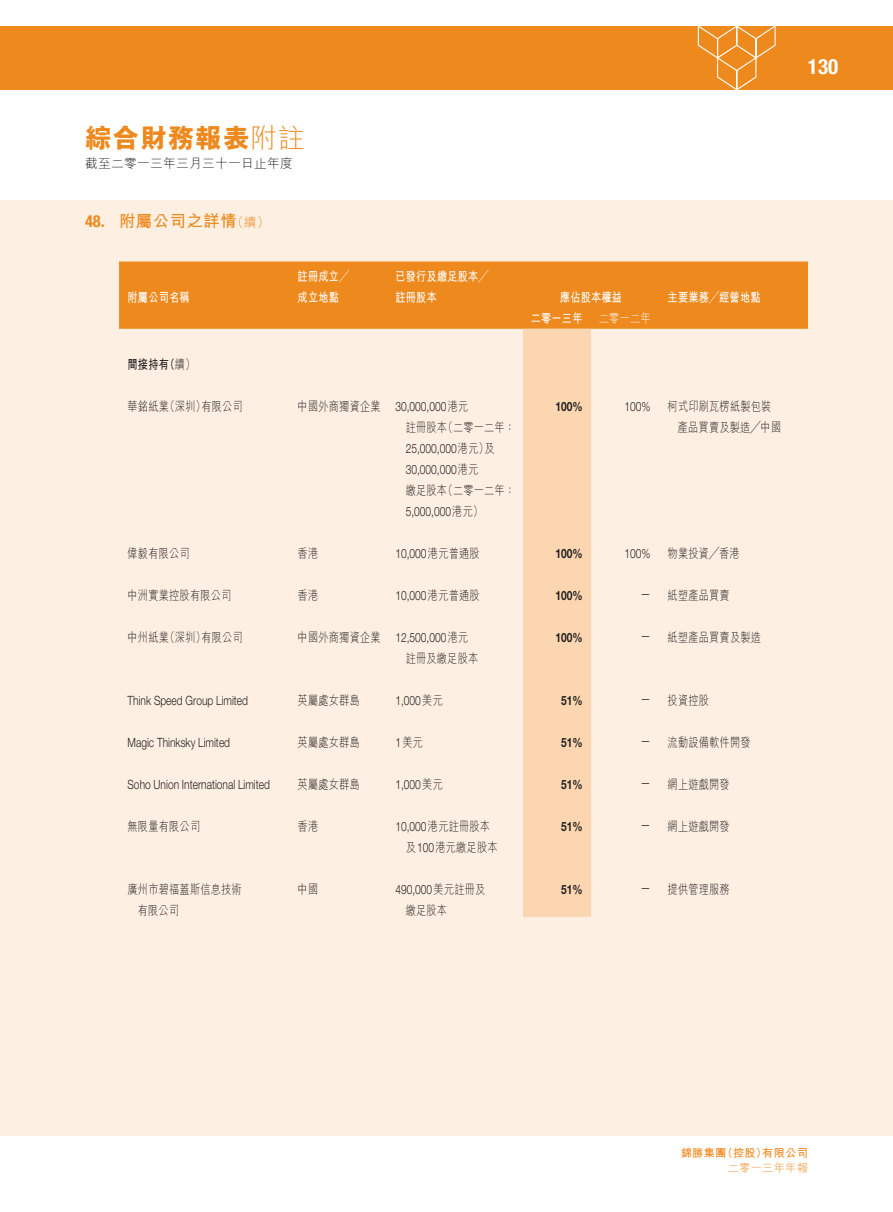
<style>
.page{position:relative;width:893px;height:1212px;background:#fff}
.page>*{position:absolute;margin:0;border:0;box-sizing:border-box;transform-origin:0 0}
.t1{font:800 27px "M Hei HK";letter-spacing:.02em;color:#ed891d}
.t2{font:700 condensed 21px "Helvetica Neue LT Std";color:#fff}
.t3{font:700 16.5px "M Hei HK";letter-spacing:.02em;color:#ed891d}
.t4{font:700 condensed 16.5px "Helvetica Neue LT Std";color:#ed891d}
.t5{font:300 12.75px/21px "M Hei HK";letter-spacing:.02em;color:#231f20;scale:.8 1}
.t6{font:300 12.75px/21px "Helvetica Neue LT Std";color:#231f20;scale:.8 1}
.t7{font:700 12.75px/21px "M Hei HK";letter-spacing:.02em;color:#fff;scale:.8 1}
.t8{font:700 12.75px "Helvetica Neue LT Std";color:#231f20;scale:.8 1}
.t9{font:300 12.75px "M Hei HK";letter-spacing:.02em;color:#231f20}
.t10{font:300 12.75px "M Hei HK";letter-spacing:.02em;color:#fff;scale:.8 1}
.t11{font:700 12.75px "M Hei HK";color:#231f20;scale:.8 1}
.t12{font:300 12.75px "M Hei HK";color:#ed891d}
.t13{font:700 11.25px "M Hei HK";letter-spacing:.02em;color:#ed891d}
.t14{font:300 11.25px "M Hei HK";letter-spacing:.02em;color:#ed891d}
.s1{font-weight:300}
.s2{font-weight:700}
.s3{font-family:"M Hei HK"}
.s4{font-family:"Helvetica Neue LT Std"}
</style>
<div class="page">
<div style="left:0;top:200px;width:893px;height:935px;background:#fdf0e2"></div>
<div style="left:0;top:26px;width:893px;height:64px;background:#ed891d"></div>
<svg style="left:697px;top:26px;width:79px;height:64px"></svg>
<div style="left:119px;top:261px;width:689px;height:68px;background:#ed891d"></div>
<div style="left:523px;top:329px;width:68px;height:588px;background:#fbd6b0"></div>
<h2 class="t2" style="left:808px;top:54px;width:32px">130</h2>
<h1 class="t1" style="left:85px;top:124px;width:221px">綜合財務報表<span class="s1">附註</span></h1>
<p class="t9" style="left:85px;top:157px;width:209px">截至二零一三年三月三十一日止年度</p>
<p class="t4" style="left:85px;top:211px;width:21px">48.</p>
<p class="t3" style="left:119px;top:209px;width:119px">附屬公司之詳情</p>
<p class="t12" style="left:231px;top:216px;width:40px">（續(</p>
<p class="t7" style="left:128px;top:286px;width:79px">附屬公司名稱</p>
<p class="t7" style="left:298px;top:265px;width:66px">註冊成立╱成立地點</p>
<p class="t7" style="left:395px;top:265px;width:118px">已發行及繳足股本╱</p>
<p class="t7" style="left:395px;top:286px;width:53px">註冊股本</p>
<p class="t7" style="left:560px;top:286px;width:79px">應佔股本權益</p>
<p class="t7" style="left:668px;top:286px;width:118px">主要業務╱經營地點</p>
<p class="t7" style="left:531px;top:307px;width:66px">二零一三年</p>
<p class="t10" style="left:599px;top:312px;width:66px">二零一二年</p>
<p class="t5" style="left:165px;top:354px;width:40px"><span class="s2">（</span>續(</p>
<p class="t11" style="left:128px;top:355px;width:53px">間接持有</p>
<p class="t5" style="left:165px;top:396px;width:53px">（深圳）</p>
<p class="t5" style="left:201px;top:396px;width:53px">有限公司</p>
<p class="t5" style="left:128px;top:396px;width:53px">華銘紙業</p>
<p class="t5" style="left:298px;top:396px;width:105px">中國外商獨資企業</p>
<p class="t6" style="left:395px;top:396px;width:93px">30,000,000 <span class="s3">港元</span></p>
<p class="t8" style="left:555px;top:399px;width:36px">100%</p>
<p class="t6" style="left:624px;top:396px;width:34px">100%</p>
<p class="t5" style="left:668px;top:396px;width:131px">柯式印刷瓦楞紙製包裝</p>
<p class="t5" style="left:443px;top:417px;width:92px">（二零一二年：</p>
<p class="t5" style="left:406px;top:417px;width:53px">註冊股本</p>
<p class="t6" style="left:406px;top:438px;width:113px">25,000,000<span class="s3">港元及）<br></span>30,000,000<span class="s3">港元</span></p>
<p class="t5" style="left:443px;top:480px;width:92px">（二零一二年：</p>
<p class="t5" style="left:406px;top:480px;width:53px">繳足股本</p>
<p class="t6" style="left:406px;top:501px;width:98px">5,000,000<span class="s3">港元(</span></p>
<p class="t5" style="left:678px;top:417px;width:131px">產品買賣及製造╱中國</p>
<p class="t5" style="left:128px;top:543px;width:79px">偉毅有限公司</p>
<p class="t5" style="left:298px;top:543px;width:27px">香港</p>
<p class="t6" style="left:395px;top:543px;width:107px">10,000 <span class="s3">港元普通股</span></p>
<p class="t8" style="left:555px;top:546px;width:36px">100%</p>
<p class="t6" style="left:624px;top:543px;width:34px">100%</p>
<p class="t5" style="left:668px;top:543px;width:92px">物業投資╱香港</p>
<p class="t5" style="left:128px;top:585px;width:131px">中洲實業控股有限公司</p>
<p class="t5" style="left:298px;top:585px;width:27px">香港</p>
<p class="t6" style="left:395px;top:585px;width:107px">10,000 <span class="s3">港元普通股</span></p>
<p class="t8" style="left:555px;top:588px;width:36px">100%</p>
<p class="t6" style="left:640px;top:583px;width:14px">—</p>
<p class="t5" style="left:668px;top:585px;width:79px">紙塑產品買賣</p>
<p class="t5" style="left:165px;top:627px;width:53px">（深圳）</p>
<p class="t5" style="left:128px;top:627px;width:53px">中州紙業</p>
<p class="t5" style="left:201px;top:627px;width:53px">有限公司</p>
<p class="t5" style="left:298px;top:627px;width:105px">中國外商獨資企業</p>
<p class="t6" style="left:395px;top:627px;width:93px">12,500,000 <span class="s3">港元</span></p>
<p class="t8" style="left:555px;top:630px;width:36px">100%</p>
<p class="t6" style="left:640px;top:625px;width:14px">—</p>
<p class="t5" style="left:668px;top:627px;width:118px">紙塑產品買賣及製造</p>
<p class="t5" style="left:406px;top:648px;width:92px">註冊及繳足股本</p>
<p class="t6" style="left:128px;top:690px;width:152px">Think Speed Group Limited</p>
<p class="t5" style="left:298px;top:690px;width:79px">英屬處女群島</p>
<p class="t6" style="left:395px;top:690px;width:61px">1,000 <span class="s3">美元</span></p>
<p class="t8" style="left:561px;top:693px;width:28px">51%</p>
<p class="t6" style="left:640px;top:688px;width:14px">—</p>
<p class="t5" style="left:668px;top:690px;width:53px">投資控股</p>
<p class="t6" style="left:128px;top:732px;width:130px">Magic Thinksky Limited</p>
<p class="t5" style="left:298px;top:732px;width:79px">英屬處女群島</p>
<p class="t5" style="left:395px;top:732px;width:36px"><span class="s4">1</span>美元</p>
<p class="t8" style="left:561px;top:735px;width:28px">51%</p>
<p class="t6" style="left:640px;top:730px;width:14px">—</p>
<p class="t5" style="left:668px;top:732px;width:105px">流動設備軟件開發</p>
<p class="t6" style="left:128px;top:774px;width:180px">Soho Union International Limited</p>
<p class="t5" style="left:298px;top:774px;width:79px">英屬處女群島</p>
<p class="t6" style="left:395px;top:774px;width:61px">1,000 <span class="s3">美元</span></p>
<p class="t8" style="left:561px;top:777px;width:28px">51%</p>
<p class="t6" style="left:640px;top:772px;width:14px">—</p>
<p class="t5" style="left:668px;top:774px;width:79px">網上遊戲開發</p>
<p class="t5" style="left:128px;top:816px;width:92px">無限量有限公司</p>
<p class="t5" style="left:298px;top:816px;width:27px">香港</p>
<p class="t6" style="left:395px;top:816px;width:120px">10,000<span class="s3">港元註冊股本</span></p>
<p class="t8" style="left:561px;top:819px;width:28px">51%</p>
<p class="t6" style="left:640px;top:814px;width:14px">—</p>
<p class="t5" style="left:668px;top:816px;width:79px">網上遊戲開發</p>
<p class="t5" style="left:406px;top:837px;width:116px">及<span class="s4">100</span>港元繳足股本</p>
<p class="t5" style="left:138px;top:879px;width:132px;text-indent:-10px">廣州市碧福蓋斯信息技術有限公司</p>
<p class="t6" style="left:395px;top:879px;width:114px">490,000 <span class="s3">美元註冊及</span></p>
<p class="t5" style="left:298px;top:879px;width:27px">中國</p>
<p class="t5" style="left:406px;top:900px;width:53px">繳足股本</p>
<p class="t8" style="left:561px;top:882px;width:28px">51%</p>
<p class="t6" style="left:640px;top:877px;width:14px">—</p>
<p class="t5" style="left:668px;top:879px;width:79px">提供管理服務</p>
<p class="t13" style="left:681px;top:1144px;width:47px">錦勝集團</p>
<p class="t13" style="left:722px;top:1144px;width:47px">（控股）</p>
<p class="t13" style="left:762px;top:1144px;width:47px">有限公司</p>
<p class="t14" style="left:728px;top:1162px;width:82px">二零一三年年報</p>
</div>
